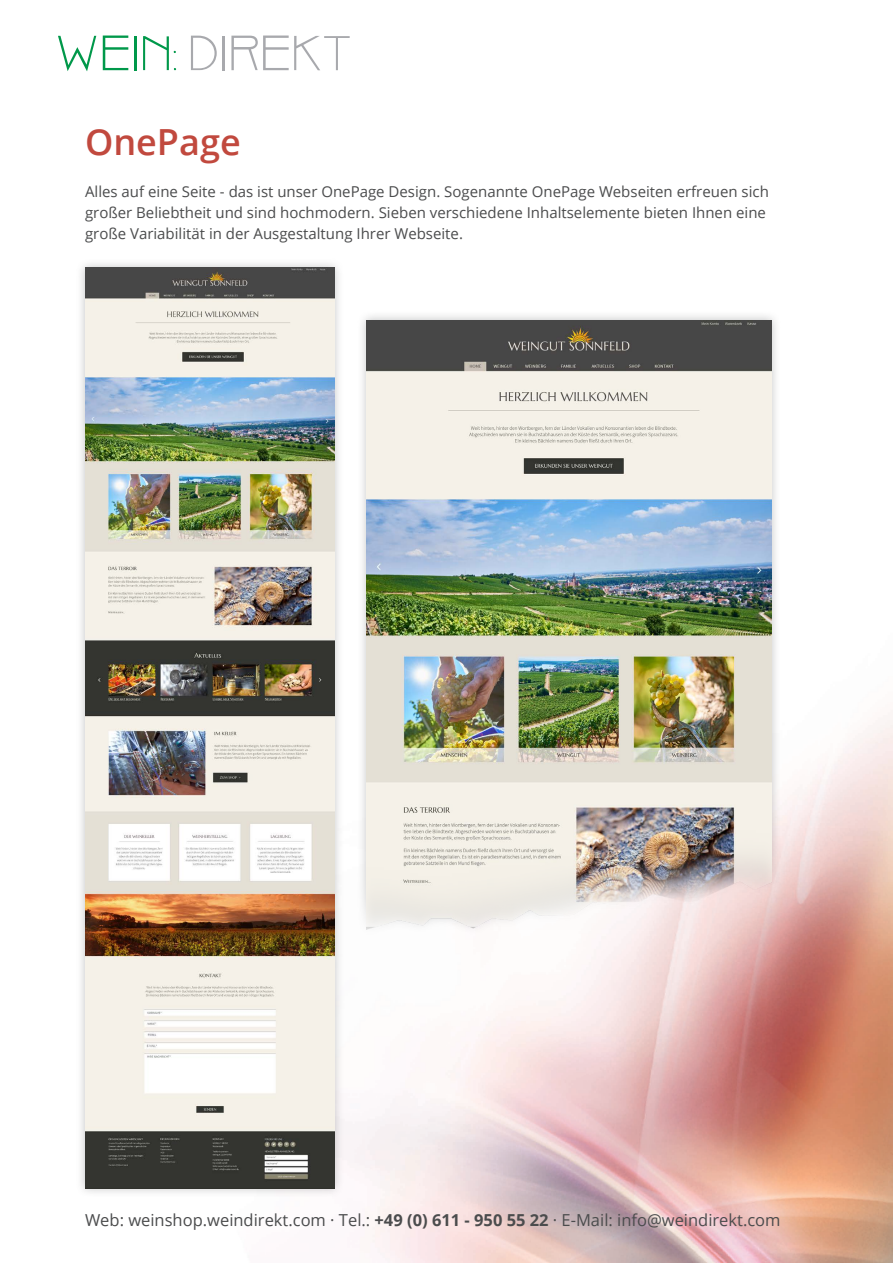
<style>
.page{position:relative;width:893px;height:1263px;background:#fff}
.page>*{position:absolute;margin:0;border:0;box-sizing:border-box;transform-origin:0 0}
.t1{font:600 36px "Open Sans";color:#c1493e}
.t2{font:16.5px "Open Sans";color:#4b4c4d}
.t3{font:15px "Open Sans";color:#4b4c4d}
.s1{font-weight:700}
</style>
<div class="page">
<img style="left:344px;top:710px;width:549px;height:553px">
<svg style="left:58px;top:36px;width:38px;height:35px"></svg>
<svg style="left:103px;top:36px;width:25px;height:34px"></svg>
<hr style="left:134px;top:36px;width:3px;height:34px;background:#00984a">
<svg style="left:143px;top:36px;width:33px;height:34px"></svg>
<svg style="left:191px;top:36px;width:26px;height:34px"></svg>
<hr style="left:223px;top:36px;width:2px;height:34px;background:#a8a9ad">
<svg style="left:231px;top:36px;width:119px;height:34px"></svg>
<div style="left:75px;top:258px;width:269px;height:940px;background:#57585a;opacity:.35"></div>
<img style="left:85px;top:268px;width:249px;height:920px">
<div style="left:357px;top:310px;width:425px;height:626px;background:#57585a;opacity:.35"></div>
<img style="left:367px;top:321px;width:405px;height:608px">
<p class="t1" style="left:85px;top:117px;width:157px">OnePage</p>
<p class="t3" style="left:85px;top:181px;width:685px">Alles auf eine Seite - das ist unser OnePage Design. Sogenannte OnePage Webseiten erfreuen sich</p>
<p class="t3" style="left:85px;top:202px;width:682px">großer Beliebtheit und sind hochmodern. Sieben verschiedene Inhaltselemente bieten Ihnen eine</p>
<p class="t3" style="left:85px;top:223px;width:379px">große Variabilität in der Ausgestaltung Ihrer Webseite.</p>
<p class="t2" style="left:85px;top:1208px;width:697px">Web: weinshop.weindirekt.com · Tel.: <span class="s1">+49 (0) 611 - 950 55 22</span> · E-Mail: info@weindirekt.com</p>
</div>
